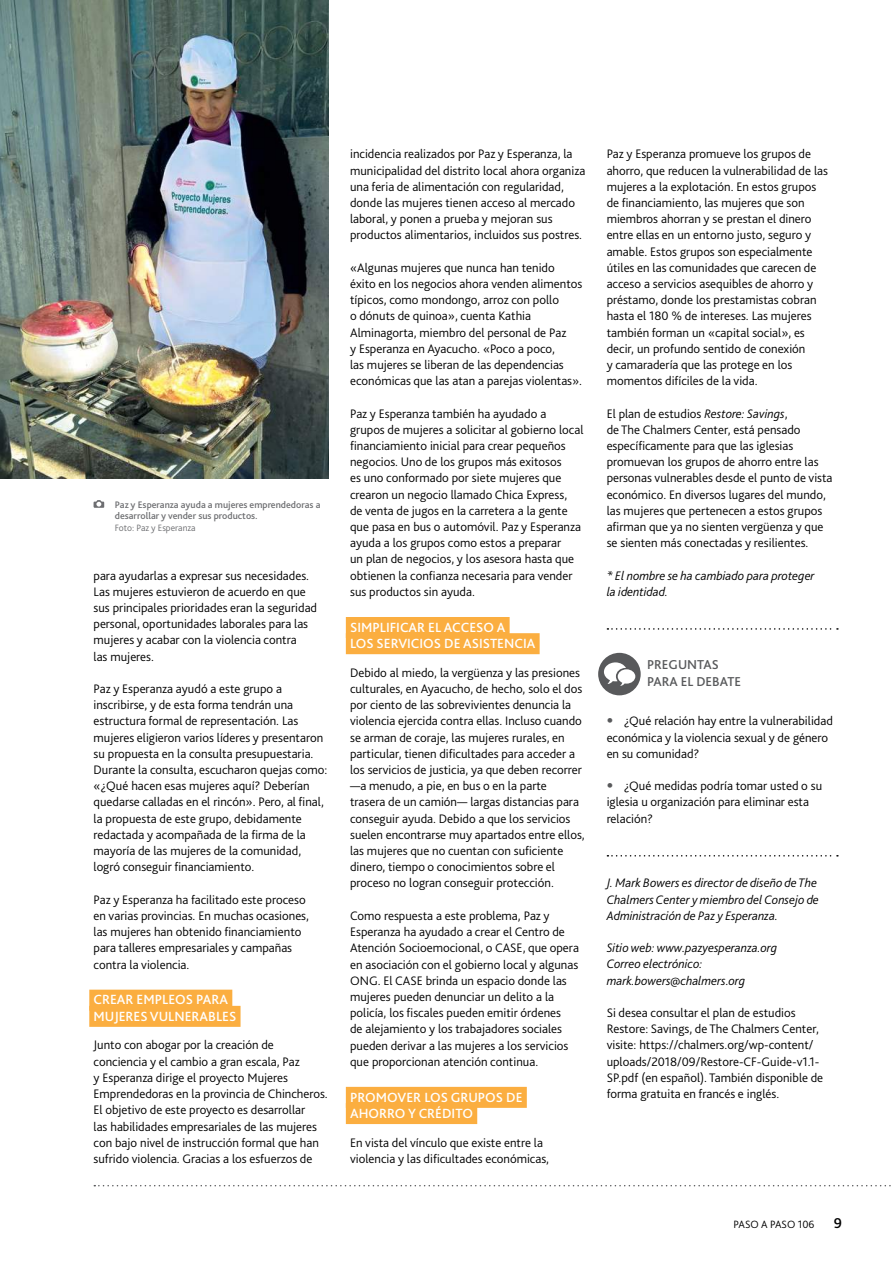
<style>
.page{position:relative;width:893px;height:1263px;background:#fff}
.page>*{position:absolute;margin:0;border:0;box-sizing:border-box;transform-origin:0 0}
.t1{font:500 15px "Bliss Pro";color:#000}
.t2{font:500 13.95px/16.2px "Bliss Pro";color:#fff}
.t3{font:500 13.5px/16.5px "Bliss Pro";color:#58595b}
.t4{font:300 12.9px/16.2px "Bliss Pro";color:#000}
.t5{font:italic 300 12.9px/16.2px "Bliss Pro";color:#000}
.t6{font:300 11.1px "Bliss Pro";color:#000}
.t7{font:500 9.9px/11.4px "Bliss Pro";color:#6d6e71}
.t8{font:300 9.6px "Bliss Pro";color:#6d6e71}
.s1{font-style:italic}
.s2{font-family:"Trade Gothic Bold Cond Twenty";font-weight:400;color:#58595b}
</style>
<div class="page">
<svg style="left:94px;top:1185px;width:797px;height:1px"></svg>
<div style="left:89px;top:990px;width:143px;height:21px;background:#fbae40"></div>
<div style="left:89px;top:1006px;width:152px;height:21px;background:#fbae40"></div>
<div style="left:346px;top:617px;width:164px;height:21px;background:#fbae40"></div>
<div style="left:346px;top:633px;width:194px;height:21px;background:#fbae40"></div>
<div style="left:346px;top:1087px;width:181px;height:21px;background:#fbae40"></div>
<div style="left:346px;top:1103px;width:131px;height:21px;background:#fbae40"></div>
<svg style="left:607px;top:628px;width:231px;height:2px"></svg>
<svg style="left:607px;top:855px;width:231px;height:1px"></svg>
<div style="left:598px;top:653px;width:43px;height:42px;background:#58595b;border-radius:50%"></div>
<svg style="left:604px;top:662px;width:31px;height:24px"></svg>
<img style="left:0;top:0;width:329px;height:479px">
<svg style="left:94px;top:500px;width:10px;height:8px"></svg>
<p class="t7" style="left:115px;top:499px;width:207px">Paz y Esperanza ayuda a mujeres emprendedoras a desarrollar y vender sus productos.</p>
<p class="t8" style="left:115px;top:521px;width:82px">Foto: Paz y Esperanza</p>
<p class="t4" style="left:94px;top:567px;width:225px">para ayudarlas a expresar sus necesidades.<br>Las mujeres estuvieron de acuerdo en que sus principales prioridades eran la seguridad personal, oportunidades laborales para las mujeres y acabar con la violencia contra<br>las mujeres.</p>
<p class="t4" style="left:94px;top:680px;width:235px">Paz y Esperanza ayudó a este grupo a inscribirse, y de esta forma tendrán una estructura formal de representación. Las mujeres eligieron varios líderes y presentaron su propuesta en la consulta presupuestaria.<br>Durante la consulta, escucharon quejas como: «¿Qué hacen esas mujeres aquí? Deberían quedarse calladas en el rincón». Pero, al final, la propuesta de este grupo, debidamente redactada y acompañada de la firma de la mayoría de las mujeres de la comunidad, logró conseguir financiamiento.</p>
<p class="t4" style="left:94px;top:891px;width:217px">Paz y Esperanza ha facilitado este proceso en varias provincias. En muchas ocasiones, las mujeres han obtenido financiamiento para talleres empresariales y campañas contra la violencia.</p>
<p class="t2" style="left:94px;top:991px;width:144px">CREAR EMPLEOS PARA<br>MUJERES VULNERABLES</p>
<p class="t4" style="left:94px;top:1037px;width:236px">Junto con abogar por la creación de conciencia y el cambio a gran escala, Paz<br>y Esperanza dirige el proyecto Mujeres Emprendedoras en la provincia de Chincheros.<br>El objetivo de este proyecto es desarrollar<br>las habilidades empresariales de las mujeres con bajo nivel de instrucción formal que han sufrido violencia. Gracias a los esfuerzos de</p>
<p class="t4" style="left:350px;top:146px;width:237px">incidencia realizados por Paz y Esperanza, la municipalidad del distrito local ahora organiza una feria de alimentación con regularidad, donde las mujeres tienen acceso al mercado laboral, y ponen a prueba y mejoran sus productos alimentarios, incluidos sus postres.</p>
<p class="t4" style="left:350px;top:259px;width:234px">«Algunas mujeres que nunca han tenido éxito en los negocios ahora venden alimentos típicos, como mondongo, arroz con pollo<br>o dónuts de quinoa», cuenta Kathia Alminagorta, miembro del personal de Paz<br>y Esperanza en Ayacucho. «Poco a poco,<br>las mujeres se liberan de las dependencias económicas que las atan a parejas violentas».</p>
<p class="t4" style="left:350px;top:405px;width:235px">Paz y Esperanza también ha ayudado a grupos de mujeres a solicitar al gobierno local financiamiento inicial para crear pequeños negocios. Uno de los grupos más exitosos<br>es uno conformado por siete mujeres que crearon un negocio llamado Chica Express,<br>de venta de jugos en la carretera a la gente que pasa en bus o automóvil. Paz y Esperanza ayuda a los grupos como estos a preparar<br>un plan de negocios, y los asesora hasta que obtienen la confianza necesaria para vender sus productos sin ayuda.</p>
<p class="t2" style="left:350px;top:619px;width:187px">SIMPLIFICAR EL ACCESO A<br>LOS SERVICIOS DE ASISTENCIA</p>
<p class="t4" style="left:350px;top:664px;width:236px">Debido al miedo, la vergüenza y las presiones culturales, en Ayacucho, de hecho, solo el dos por ciento de las sobrevivientes denuncia la violencia ejercida contra ellas. Incluso cuando se arman de coraje, las mujeres rurales, en particular, tienen dificultades para acceder a los servicios de justicia, ya que deben recorrer —a menudo, a pie, en bus o en la parte trasera de un camión— largas distancias para conseguir ayuda. Debido a que los servicios suelen encontrarse muy apartados entre ellos, las mujeres que no cuentan con suficiente dinero, tiempo o conocimientos sobre el proceso no logran conseguir protección.</p>
<p class="t4" style="left:350px;top:907px;width:230px">Como respuesta a este problema, Paz y Esperanza ha ayudado a crear el Centro de Atención Socioemocional, o CASE, que opera en asociación con el gobierno local y algunas ONG. El CASE brinda un espacio donde las mujeres pueden denunciar un delito a la policía, los fiscales pueden emitir órdenes<br>de alejamiento y los trabajadores sociales pueden derivar a las mujeres a los servicios que proporcionan atención continua.</p>
<p class="t2" style="left:350px;top:1089px;width:174px">PROMOVER LOS GRUPOS DE<br>AHORRO Y CRÉDITO</p>
<p class="t4" style="left:350px;top:1134px;width:201px">En vista del vínculo que existe entre la violencia y las dificultades económicas,</p>
<p class="t4" style="left:607px;top:146px;width:223px">Paz y Esperanza promueve los grupos de ahorro, que reducen la vulnerabilidad de las mujeres a la explotación. En estos grupos de financiamiento, las mujeres que son miembros ahorran y se prestan el dinero entre ellas en un entorno justo, seguro y amable. Estos grupos son especialmente útiles en las comunidades que carecen de acceso a servicios asequibles de ahorro y préstamo, donde los prestamistas cobran hasta el 180 % de intereses. Las mujeres también forman un «capital social», es decir, un profundo sentido de conexión<br>y camaradería que las protege en los momentos difíciles de la vida.</p>
<p class="t4" style="left:607px;top:405px;width:227px">El plan de estudios <span class="s1">Restore: Savings</span>,<br>de The Chalmers Center, está pensado específicamente para que las iglesias promuevan los grupos de ahorro entre las personas vulnerables desde el punto de vista económico. En diversos lugares del mundo, las mujeres que pertenecen a estos grupos afirman que ya no sienten vergüenza y que se sienten más conectadas y resilientes.</p>
<p class="t5" style="left:607px;top:567px;width:209px">* El nombre se ha cambiado para proteger la identidad.</p>
<p class="t3" style="left:647px;top:657px;width:95px">PREGUNTAS<br>PARA EL DEBATE</p>
<p class="t4" style="left:607px;top:713px;width:228px"><span class="s2">•</span> ¿Qué relación hay entre la vulnerabilidad económica y la violencia sexual y de género en su comunidad?</p>
<p class="t4" style="left:607px;top:777px;width:217px"><span class="s2">•</span> ¿Qué medidas podría tomar usted o su iglesia u organización para eliminar esta relación?</p>
<p class="t5" style="left:607px;top:875px;width:214px">J. Mark Bowers es director de diseño de The<br>Chalmers Center y miembro del Consejo de<br>Administración de Paz y Esperanza.</p>
<p class="t5" style="left:607px;top:939px;width:172px">Sitio web: www.pazyesperanza.org<br>Correo electrónico: mark.bowers@chalmers.org</p>
<p class="t4" style="left:607px;top:1004px;width:218px">Si desea consultar el plan de estudios Restore: Savings, de The Chalmers Center, visite: https://chalmers.org/wp-content/ uploads/2018/09/Restore-CF-Guide-v1.1- SP.pdf (en español). También disponible de forma gratuita en francés e inglés.</p>
<p class="t6" style="left:734px;top:1217px;width:82px">PASO A PASO 106</p>
<p class="t1" style="left:834px;top:1213px;width:10px">9</p>
</div>
